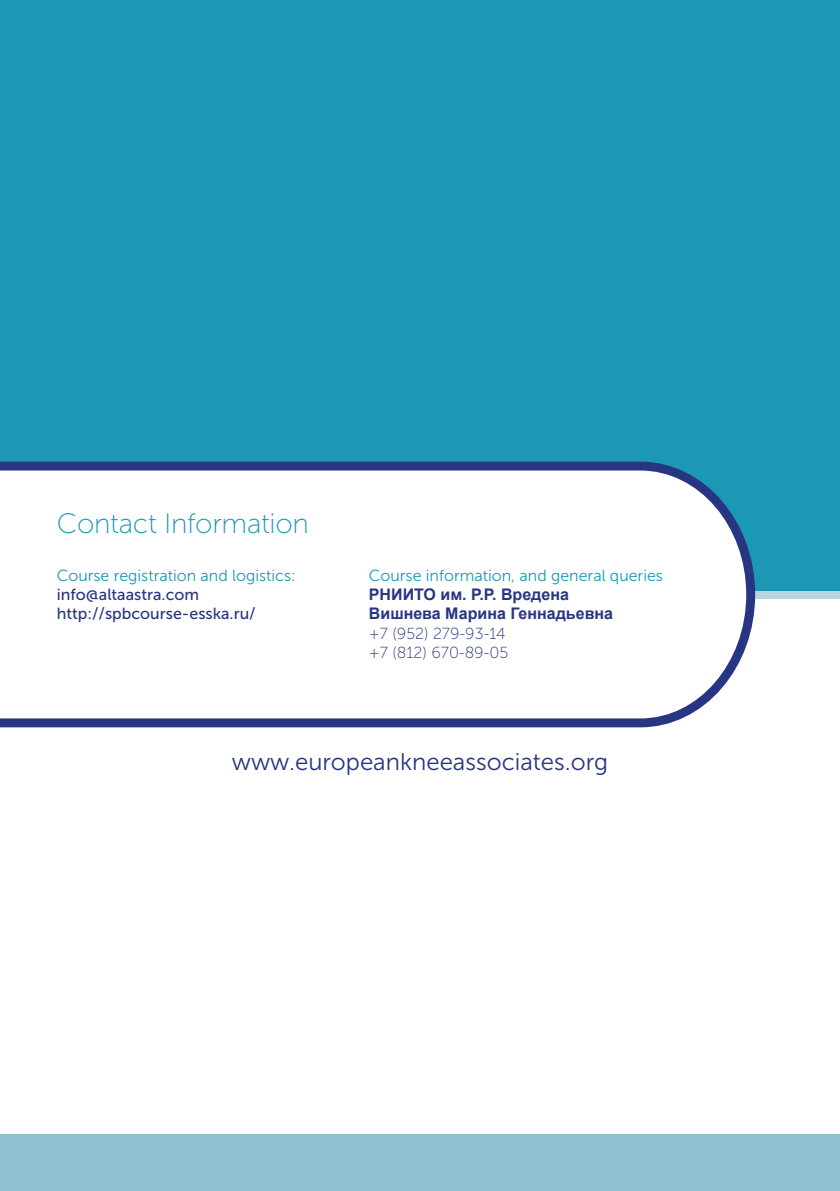
<style>
.page{position:relative;width:840px;height:1191px;background:#fff}
.page>*{position:absolute;margin:0;border:0;box-sizing:border-box;transform-origin:0 0}
.t1{font:28px "Museo Sans 100";letter-spacing:-.01em;color:#1c98b5}
.t2{font:24px "Museo Sans 300";color:#283583}
.t3{font:16px "Museo Sans 300";color:#1c98b5}
.t4{font:700 16px/19.2px "Arial";color:#283583}
.t5{font:16px/19.2px "Museo Sans 500";color:#283583}
.t6{font:16px/19.2px "Museo Sans 100";color:#283583}
</style>
<div class="page">
<div style="left:0;top:1134px;width:839px;height:57px;background:#90bfd2"></div>
<div style="left:0;top:0;width:839px;height:595px;background:#1c98b5"></div>
<div style="left:0;top:591px;width:839px;height:8px;background:#b8d4e1"></div>
<svg style="left:0;top:461px;width:756px;height:267px"></svg>
<h1 class="t1" style="left:57px;top:508px;width:253px">Contact Information</h1>
<p class="t3" style="left:57px;top:567px;width:240px">Course registration and logistics:</p>
<p class="t5" style="left:57px;top:585px;width:200px">info@altaastra.com http://spbcourse-esska.ru/</p>
<p class="t3" style="left:369px;top:567px;width:295px">Course information, and general queries</p>
<p class="t4" style="left:369px;top:585px;width:245px">РНИИТО им. Р.Р. Вредена<br>Вишнева Марина Геннадьевна</p>
<p class="t6" style="left:369px;top:624px;width:141px">+7 (952) 279-93-14 +7 (812) 670-89-05</p>
<h2 class="t2" style="left:232px;top:749px;width:377px">www.europeankneeassociates.org</h2>
</div>
